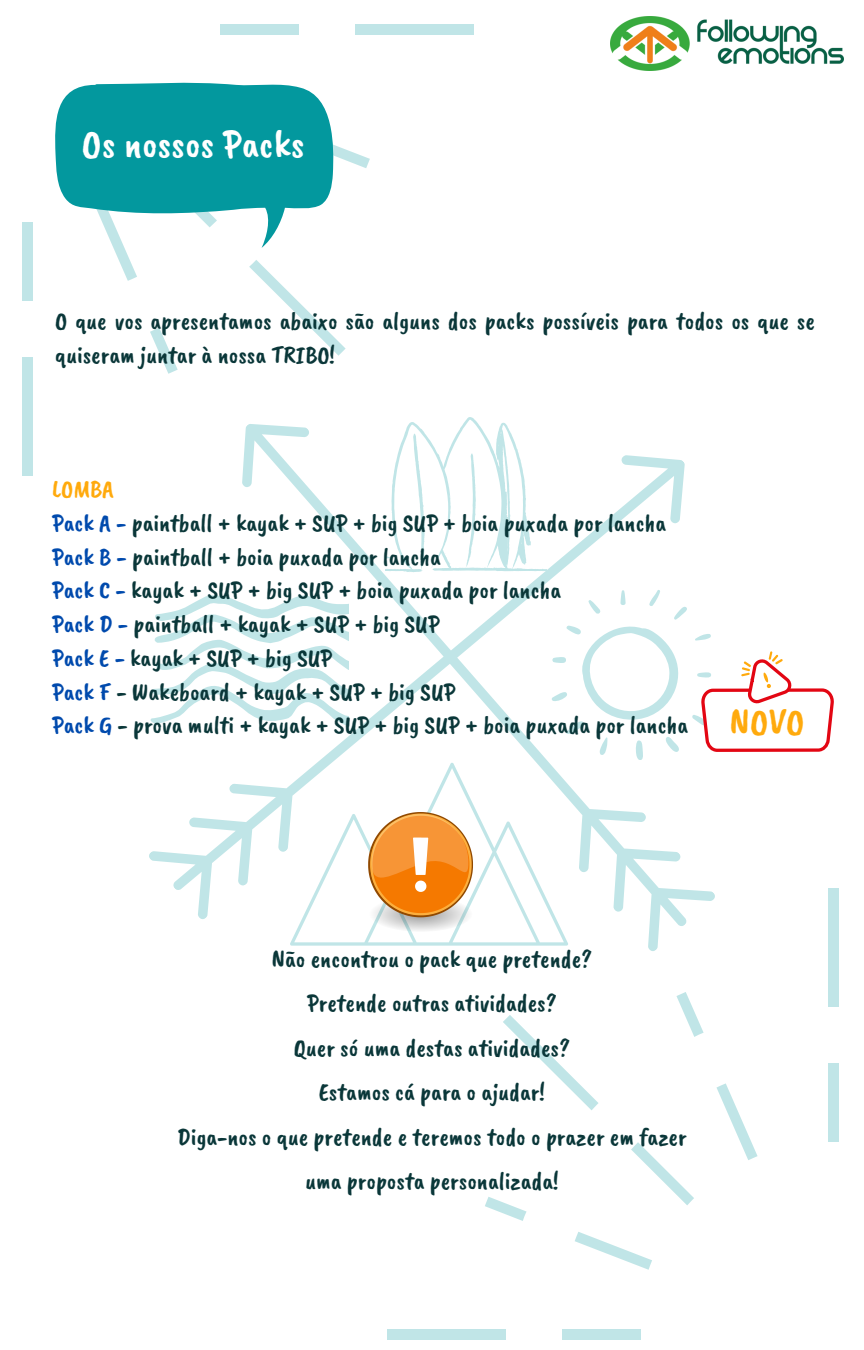
<style>
.page{position:relative;width:864px;height:1350px;background:#fff}
.page>*{position:absolute;margin:0;border:0;box-sizing:border-box;transform-origin:0 0}
.t1{font:40.5px "Caveat Brush";color:#fff}
.t2{font:37.57px "Caveat Brush";color:#ffaa0d}
.t3{font:24.97px/34.2px "Caveat Brush";color:#0a3739}
.t4{font:24.97px "Caveat Brush";color:#ffaa0d}
.s1{color:#004aad}
</style>
<div class="page">
<div style="left:22px;top:357px;width:10px;height:118px;background:#c0e5e7"></div>
<div style="left:22px;top:222px;width:10px;height:79px;background:#c0e5e7"></div>
<div style="left:355px;top:24px;width:118px;height:10px;background:#c0e5e7"></div>
<div style="left:220px;top:24px;width:79px;height:10px;background:#c0e5e7"></div>
<svg style="left:149px;top:784px;width:93px;height:135px"></svg>
<svg style="left:242px;top:424px;width:473px;height:527px"></svg>
<svg style="left:290px;top:763px;width:278px;height:183px"></svg>
<svg style="left:150px;top:590px;width:198px;height:141px"></svg>
<svg style="left:386px;top:417px;width:160px;height:158px"></svg>
<svg style="left:575px;top:1232px;width:77px;height:38px"></svg>
<svg style="left:716px;top:1083px;width:42px;height:77px"></svg>
<svg style="left:631px;top:1142px;width:63px;height:63px"></svg>
<svg style="left:676px;top:992px;width:28px;height:45px"></svg>
<svg style="left:503px;top:1015px;width:96px;height:95px"></svg>
<svg style="left:485px;top:1197px;width:42px;height:24px"></svg>
<div style="left:829px;top:888px;width:10px;height:119px;background:#c0e5e7"></div>
<div style="left:829px;top:1063px;width:10px;height:79px;background:#c0e5e7"></div>
<div style="left:387px;top:1330px;width:119px;height:10px;background:#c0e5e7"></div>
<div style="left:562px;top:1330px;width:79px;height:10px;background:#c0e5e7"></div>
<svg style="left:55px;top:83px;width:315px;height:291px"></svg>
<img style="left:610px;top:16px;width:233px;height:54px">
<svg style="left:367px;top:811px;width:107px;height:121px"></svg>
<svg style="left:552px;top:590px;width:281px;height:170px"></svg>
<p class="t1" style="left:82px;top:119px;width:224px">Os nossos Packs</p>
<p class="t3" style="left:55px;top:303px;width:761px">O que vos apresentamos abaixo são alguns dos packs possíveis para todos os que se quiseram juntar à nossa TRIBO!</p>
<p class="t4" style="left:52px;top:473px;width:63px">LOMBA</p>
<p class="t3" style="left:52px;top:505px;width:616px"><span class="s1">Pack A -</span> paintball + kayak + SUP + big SUP + boia puxada por lancha</p>
<p class="t3" style="left:52px;top:539px;width:391px"><span class="s1">Pack B -</span> paintball + boia puxada por lancha</p>
<p class="t3" style="left:52px;top:573px;width:511px"><span class="s1">Pack C -</span> kayak + SUP + big SUP + boia puxada por lancha</p>
<p class="t3" style="left:52px;top:607px;width:389px"><span class="s1">Pack D -</span> paintball + kayak + SUP + big SUP</p>
<p class="t3" style="left:52px;top:640px;width:282px"><span class="s1">Pack E -</span> kayak + SUP + big SUP</p>
<p class="t3" style="left:52px;top:674px;width:405px"><span class="s1">Pack F</span> - Wakeboard + kayak + SUP + big SUP</p>
<p class="t3" style="left:52px;top:708px;width:638px"><span class="s1">Pack G</span> - prova multi + kayak + SUP + big SUP + boia puxada por lancha</p>
<p class="t2" style="left:730px;top:698px;width:76px">NOVO</p>
<p class="t3" style="left:272px;top:942px;width:322px">Não encontrou o pack que pretende?</p>
<p class="t3" style="left:307px;top:986px;width:251px">Pretende outras atividades?</p>
<p class="t3" style="left:294px;top:1031px;width:278px">Quer só uma destas atividades?</p>
<p class="t3" style="left:319px;top:1075px;width:228px">Estamos cá para o ajudar!</p>
<p class="t3" style="left:177px;top:1119px;width:511px">Diga-nos o que pretende e teremos todo o prazer em fazer</p>
<p class="t3" style="left:305px;top:1164px;width:255px">uma proposta personalizada!</p>
</div>
